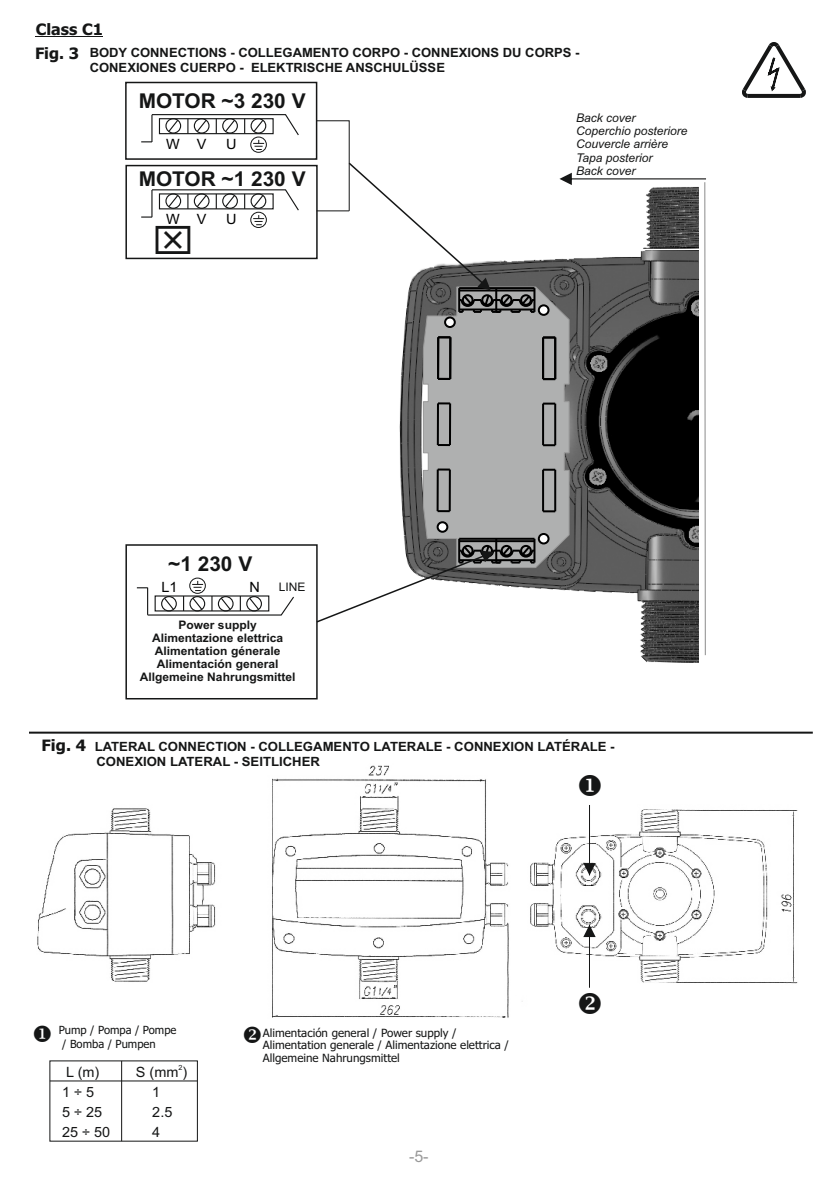
<style>
.page{position:relative;width:840px;height:1191px;background:#fff}
.page>*{position:absolute;margin:0;border:0;box-sizing:border-box;transform-origin:0 0}
.t1{font:700 20.4px "Arial";color:#151616}
.t2{font:16px "Arial";color:#999}
.t3{font:700 15.6px "Tahoma";color:#151616}
.t4{font:14.2px "Arial";color:#151616}
.t5{font:14.2px "Arial";color:#000}
.t6{font:700 12.8px/14.2px "Arial";color:#151616}
.t7{font:italic 12px/13.4px "Arial";color:#151616}
.t8{font:700 11.8px/13.2px "Arial";color:#151616;text-align:center}
.t9{font:11.8px "Arial";color:#151616}
.t10{font:11.4px "Tahoma";color:#151616}
.t11{font:11.2px/13.6px "Tahoma";color:#151616}
.t12{font:7px "Arial";color:#151616}
.s1{font-family:"Tahoma";font-size:15.6px}
</style>
<div class="page">
<img style="left:37px;top:765px;width:761px;height:253px">
<hr style="left:29px;top:731px;width:783px;height:2px;background:#151616">
<hr style="left:50px;top:1080px;width:147px;height:1px;background:#151616">
<hr style="left:121px;top:1061px;width:1px;height:80px;background:#151616">
<hr style="left:588px;top:924px;width:1px;height:63px;background:#151616">
<svg style="left:583px;top:924px;width:12px;height:13px"></svg>
<hr style="left:589px;top:805px;width:1px;height:70px;background:#151616">
<svg style="left:583px;top:863px;width:12px;height:12px"></svg>
<div style="left:250px;top:136px;width:17px;height:17px;border:1px solid #151616;border-radius:50%"></div>
<svg style="left:141px;top:114px;width:158px;height:36px"></svg>
<div style="left:189px;top:577px;width:17px;height:17px;border:1px solid #151616;border-radius:50%"></div>
<svg style="left:137px;top:581px;width:157px;height:35px"></svg>
<svg style="left:742px;top:42px;width:64px;height:56px"></svg>
<img style="left:399px;top:251px;width:299px;height:411px">
<img style="left:643px;top:186px;width:55px;height:63px">
<svg style="left:423px;top:286px;width:146px;height:282px;fill:#afb0b0"></svg>
<div style="left:444px;top:316px;width:11px;height:12px;background:#fff;border:2px solid #000;border-radius:50%"></div>
<div style="left:436px;top:521px;width:12px;height:12px;background:#fff;border:2px solid #000;border-radius:50%"></div>
<div style="left:537px;top:304px;width:12px;height:12px;background:#fff;border:2px solid #000;border-radius:50%"></div>
<div style="left:537px;top:533px;width:12px;height:11px;background:#fff;border:2px solid #000;border-radius:50%"></div>
<hr style="left:459px;top:538px;width:75px;height:2px;background:#000">
<hr style="left:459px;top:540px;width:75px;height:2px;background:#000">
<hr style="left:458px;top:539px;width:2px;height:23px;background:#000">
<hr style="left:541px;top:470px;width:2px;height:41px;background:#000">
<hr style="left:554px;top:470px;width:2px;height:41px;background:#000">
<svg style="left:542px;top:510px;width:13px;height:2px"></svg>
<svg style="left:542px;top:469px;width:13px;height:2px"></svg>
<hr style="left:541px;top:337px;width:2px;height:42px;background:#000">
<hr style="left:554px;top:337px;width:2px;height:42px;background:#000">
<svg style="left:542px;top:336px;width:13px;height:2px"></svg>
<svg style="left:542px;top:378px;width:13px;height:2px"></svg>
<hr style="left:541px;top:403px;width:2px;height:42px;background:#000">
<hr style="left:554px;top:403px;width:2px;height:42px;background:#000">
<svg style="left:542px;top:402px;width:13px;height:2px"></svg>
<svg style="left:542px;top:444px;width:13px;height:2px"></svg>
<hr style="left:448px;top:469px;width:2px;height:42px;background:#000">
<hr style="left:436px;top:469px;width:2px;height:42px;background:#000">
<svg style="left:437px;top:510px;width:12px;height:2px"></svg>
<svg style="left:437px;top:468px;width:12px;height:2px"></svg>
<hr style="left:449px;top:337px;width:2px;height:42px;background:#000">
<hr style="left:437px;top:337px;width:2px;height:42px;background:#000">
<svg style="left:438px;top:336px;width:12px;height:2px"></svg>
<svg style="left:438px;top:378px;width:12px;height:2px"></svg>
<hr style="left:448px;top:403px;width:3px;height:42px;background:#000">
<hr style="left:436px;top:403px;width:3px;height:42px;background:#000">
<svg style="left:438px;top:402px;width:12px;height:2px"></svg>
<svg style="left:437px;top:444px;width:12px;height:2px"></svg>
<hr style="left:533px;top:539px;width:2px;height:23px;background:#000">
<hr style="left:495px;top:539px;width:2px;height:23px;background:#000">
<hr style="left:533px;top:288px;width:2px;height:24px;background:#000">
<svg style="left:559px;top:173px;width:146px;height:12px"></svg>
<hr style="left:703px;top:182px;width:2px;height:473px;background:#999">
<hr style="left:36px;top:36px;width:67px;height:1px;background:#151616">
<div style="left:125px;top:82px;width:192px;height:78px;border:2px solid #151616"></div>
<div style="left:125px;top:165px;width:192px;height:94px;border:2px solid #151616"></div>
<div style="left:125px;top:544px;width:192px;height:155px;border:2px solid #151616"></div>
<svg style="left:315px;top:120px;width:219px;height:193px"></svg>
<svg style="left:316px;top:543px;width:218px;height:79px"></svg>
<svg style="left:141px;top:189px;width:158px;height:39px"></svg>
<svg style="left:579px;top:775px;width:21px;height:21px"></svg>
<svg style="left:579px;top:993px;width:21px;height:21px"></svg>
<p class="t3" style="left:36px;top:23px;width:69px">Class C1</p>
<p class="t3" style="left:35px;top:47px;width:46px">Fig. 3</p>
<p class="t6" style="left:90px;top:47px;width:491px">BODY CONNECTIONS - COLLEGAMENTO CORPO - CONNEXIONS DU CORPS -<br>CONEXIONES CUERPO - ELEKTRISCHE ANSCHULÜSSE</p>
<h1 class="t1" style="left:139px;top:93px;width:168px">MOTOR ~3 230 V</h1>
<p class="t5" style="left:166px;top:138px;width:15px">W</p>
<p class="t5" style="left:197px;top:138px;width:11px">V</p>
<p class="t5" style="left:226px;top:138px;width:12px">U</p>
<h1 class="t1" style="left:139px;top:171px;width:168px">MOTOR ~1 230 V</h1>
<p class="t5" style="left:166px;top:214px;width:15px">W</p>
<p class="t5" style="left:197px;top:214px;width:11px">V</p>
<p class="t5" style="left:226px;top:214px;width:12px">U</p>
<p class="t7" style="left:575px;top:112px;width:113px">Back cover<br>Coperchio posteriore<br>Couvercle arrière<br>Tapa posterior<br>Back cover</p>
<h1 class="t1" style="left:168px;top:556px;width:85px">~1 230 V</h1>
<p class="t5" style="left:161px;top:581px;width:18px">L1</p>
<p class="t5" style="left:249px;top:581px;width:12px">N</p>
<p class="t9" style="left:279px;top:582px;width:28px">LINE</p>
<p class="t8" style="left:140px;top:619px;width:157px">Power supply<br>Alimentazione elettrica<br>Alimentation génerale<br>Alimentación general<br>Allgemeine Nahrungsmittel</p>
<p class="t6" style="left:96px;top:740px;width:519px;line-height:14.8px;text-indent:-55px"><span class="s1">Fig. 4</span> LATERAL CONNECTION - COLLEGAMENTO LATERALE - CONNEXION LATÉRALE -<br>CONEXION LATERAL - SEITLICHER</p>
<p class="t11" style="left:62px;top:1024px;width:116px;text-indent:-4px">Pump / Pompa / Pompe / Bomba / Pumpen</p>
<p class="t4" style="left:66px;top:1066px;width:35px">L (m)</p>
<p class="t4" style="left:62px;top:1106px;width:42px">5 ÷ 25</p>
<p class="t4" style="left:62px;top:1086px;width:34px">1 ÷ 5</p>
<p class="t4" style="left:62px;top:1126px;width:50px">25 ÷ 50</p>
<p class="t12" style="left:178px;top:1064px;width:6px">2</p>
<p class="t4" style="left:136px;top:1066px;width:53px">S (mm )</p>
<p class="t4" style="left:152px;top:1106px;width:22px">2.5</p>
<p class="t4" style="left:152px;top:1086px;width:10px">1</p>
<p class="t4" style="left:152px;top:1126px;width:10px">4</p>
<p class="t10" style="left:242px;top:1040px;width:268px">❖Alimentation generale / Alimentazione elettrica /</p>
<p class="t10" style="left:263px;top:1027px;width:195px">Alimentación general / Power supply /</p>
<p class="t10" style="left:263px;top:1053px;width:138px">Allgemeine Nahrungsmittel</p>
<p class="t2" style="left:409px;top:1150px;width:21px">-5-</p>
</div>
